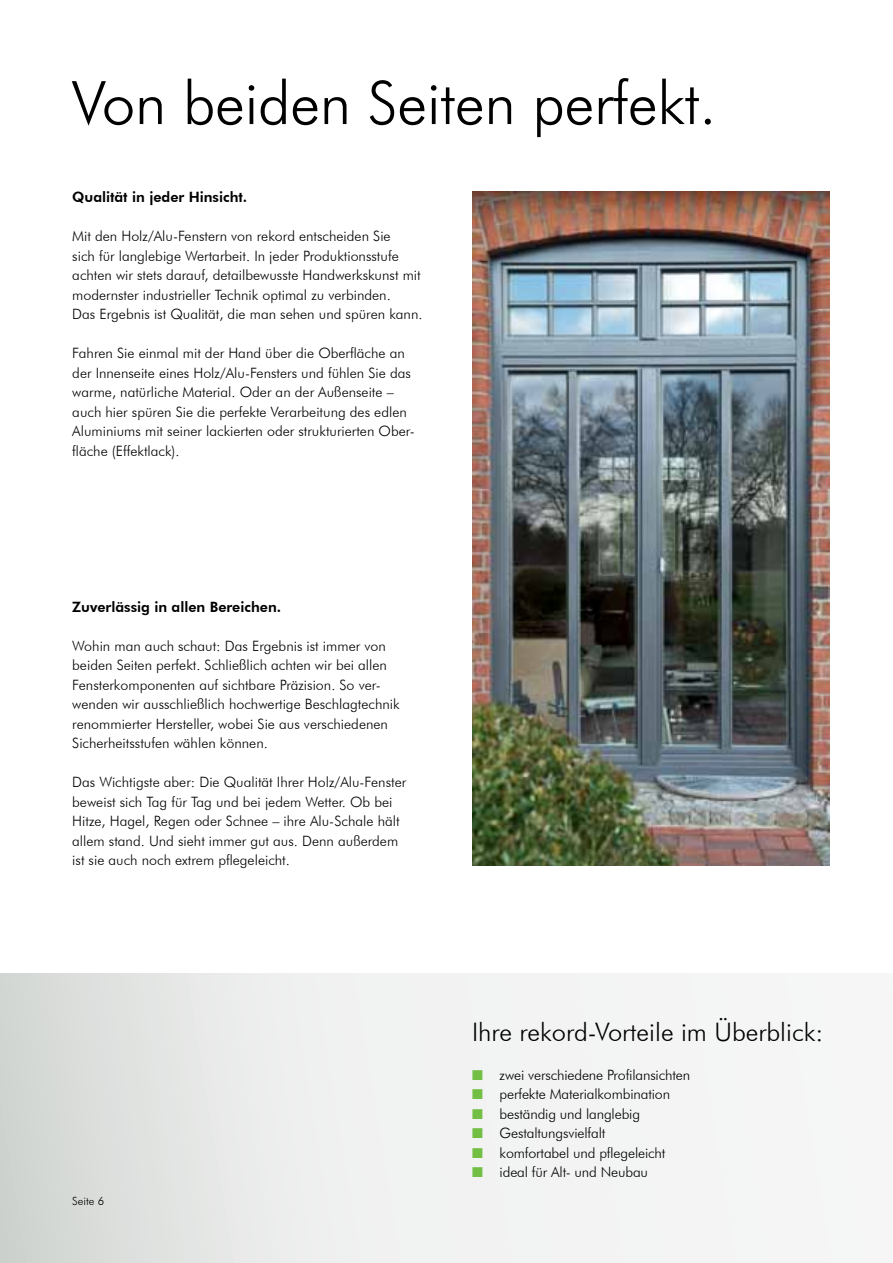
<style>
.page{position:relative;width:893px;height:1263px;background:#fff}
.page>*{position:absolute;margin:0;border:0;box-sizing:border-box;transform-origin:0 0}
.t1{font:300 60px "Futura BT";letter-spacing:-.005em;color:#000}
.t2{font:300 25.5px "Futura BT";color:#000}
.t3{font:300 14.25px/19.5px "Futura BT";color:#000}
.t4{font:800 14.25px "Futura BT";color:#000}
.t5{font:300 11.25px "Futura BT";color:#000}
.s1{color:#72bf44}
</style>
<div class="page">
<div style="left:0;top:974px;width:893px;height:289px;background:linear-gradient(to right,#dde0dd,#fcfcfd)"></div>
<img style="left:472px;top:191px;width:357px;height:674px">
<h1 class="t1" style="left:72px;top:66px;width:646px">Von beiden Seiten perfekt.</h1>
<p class="t4" style="left:72px;top:188px;width:176px">Qualität in jeder Hinsicht.</p>
<p class="t3" style="left:72px;top:226px;width:352px">Mit den Holz/Alu-Fenstern von rekord entscheiden Sie<br>sich für langlebige Wertarbeit. In jeder Produktionsstufe achten wir stets darauf, detailbewusste Handwerkskunst mit modernster industrieller Technik optimal zu verbinden.<br>Das Ergebnis ist Qualität, die man sehen und spüren kann.</p>
<p class="t3" style="left:72px;top:343px;width:344px">Fahren Sie einmal mit der Hand über die Oberfläche an der Innenseite eines Holz/Alu-Fensters und fühlen Sie das warme, natürliche Material. Oder an der Außenseite – auch hier spüren Sie die perfekte Verarbeitung des edlen Aluminiums mit seiner lackierten oder strukturierten Ober&shy;fläche (Effektlack).</p>
<p class="t4" style="left:72px;top:598px;width:210px">Zuverlässig in allen Bereichen.</p>
<p class="t3" style="left:72px;top:636px;width:329px">Wohin man auch schaut: Das Ergebnis ist immer von beiden Seiten perfekt. Schließlich achten wir bei allen Fensterkomponenten auf sichtbare Präzision. So ver&shy;wenden wir ausschließlich hochwertige Beschlagtechnik renommierter Hersteller, wobei Sie aus verschiedenen Sicherheitsstufen wählen können.</p>
<p class="t3" style="left:72px;top:772px;width:335px">Das Wichtigste aber: Die Qualität Ihrer Holz/Alu-Fenster beweist sich Tag für Tag und bei jedem Wetter. Ob bei Hitze, Hagel, Regen oder Schnee – ihre Alu-Schale hält allem stand. Und sieht immer gut aus. Denn außerdem ist sie auch noch extrem pflegeleicht.</p>
<p class="t5" style="left:72px;top:1194px;width:33px">Seite 6</p>
<h2 class="t2" style="left:472px;top:1016px;width:353px">Ihre rekord-Vorteile im Überblick:</h2>
<p class="t3" style="left:472px;top:1065px;width:220px"><span class="s1">■</span> zwei verschiedene Profilansichten</p>
<p class="t3" style="left:472px;top:1084px;width:200px"><span class="s1">■</span> perfekte Materialkombination</p>
<p class="t3" style="left:472px;top:1104px;width:170px"><span class="s1">■</span> beständig und langlebig</p>
<p class="t3" style="left:472px;top:1123px;width:135px"><span class="s1">■</span> Gestaltungsvielfalt</p>
<p class="t3" style="left:472px;top:1143px;width:195px"><span class="s1">■</span> komfortabel und pflegeleicht</p>
<p class="t3" style="left:472px;top:1162px;width:178px"><span class="s1">■</span> ideal für Alt- und Neubau</p>
</div>
